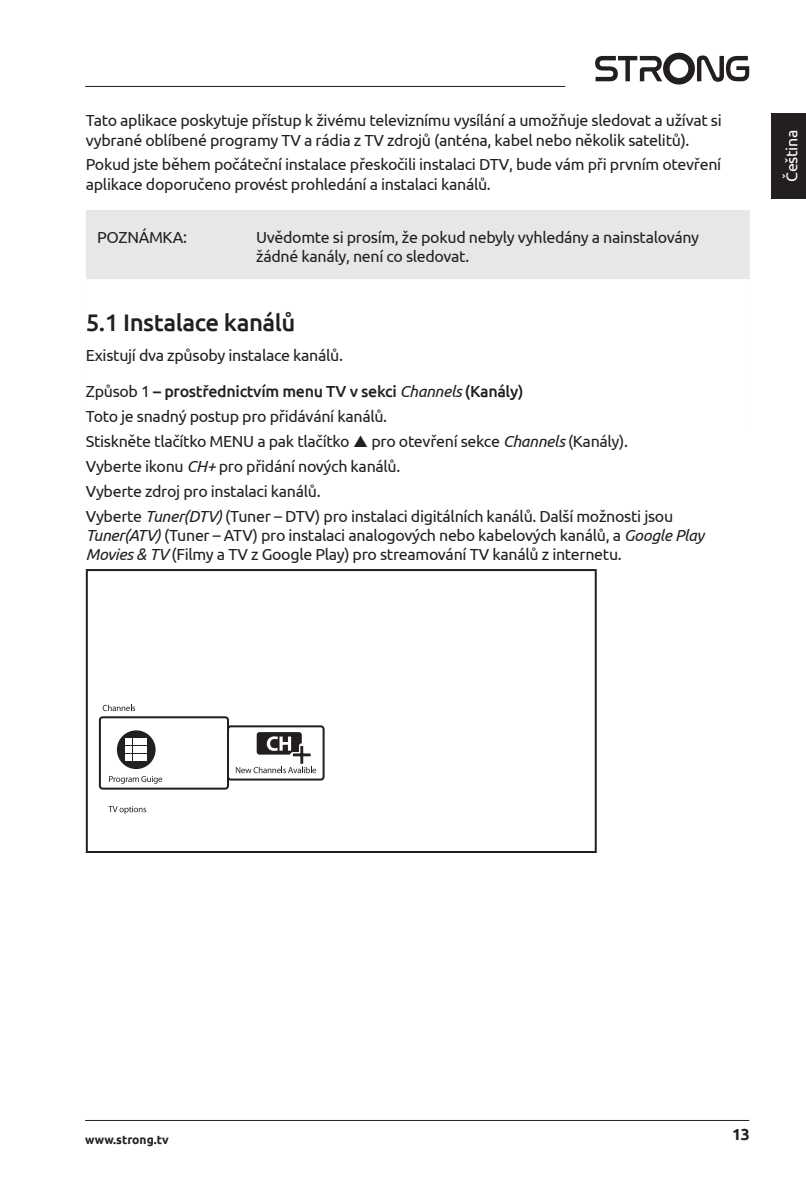
<style>
.page{position:relative;width:806px;height:1191px;background:#fff}
.page>*{position:absolute;margin:0;border:0;box-sizing:border-box;transform-origin:0 0}
.t1{font:500 24px "Ubuntu";letter-spacing:-.02em;color:#231f20}
.t2{font:16px/24.8px "Ubuntu";letter-spacing:-.02em;color:#231f20}
.t3{font:16px "Ubuntu";letter-spacing:-.02em;color:#fff}
.t4{font:700 16px "Ubuntu";color:#231f20}
.t5{font:700 12px "Ubuntu";color:#231f20}
.s1{font-weight:500}
.s2{font-style:italic}
</style>
<div class="page">
<div style="left:86px;top:210px;width:663px;height:220px;background:#e6e7e9"></div>
<div style="left:86px;top:279px;width:663px;height:180px;background:#fff"></div>
<svg style="left:86px;top:569px;width:510px;height:284px"></svg>
<div style="left:771px;top:113px;width:34px;height:85px;background:#231f20"></div>
<hr style="left:85px;top:1120px;width:663px;height:1px;background:#231f20">
<hr style="left:85px;top:86px;width:480px;height:1px;background:#231f20">
<svg style="left:595px;top:53px;width:153px;height:32px"></svg>
<p class="t2" style="left:86px;top:111px;width:637px;line-height:19.2px">Tato aplikace poskytuje přístup k živému televiznímu vysílání a umožňuje sledovat a užívat si vybrané oblíbené programy TV a rádia z TV zdrojů (anténa, kabel nebo několik satelitů).</p>
<p class="t2" style="left:86px;top:155px;width:636px;line-height:19.2px">Pokud jste během počáteční instalace přeskočili instalaci DTV, bude vám při prvním otevření aplikace doporučeno provést prohledání a instalaci kanálů.</p>
<p class="t2" style="left:97px;top:224px;width:91px">POZNÁMKA:</p>
<p class="t2" style="left:256px;top:227px;width:444px;line-height:19.2px">Uvědomte si prosím, že pokud nebyly vyhledány a nainstalovány žádné kanály, není co sledovat.</p>
<h1 class="t1" style="left:86px;top:308px;width:211px">5.1 Instalace kanálů</h1>
<p class="t2" style="left:86px;top:342px;width:258px">Existují dva způsoby instalace kanálů.</p>
<p class="t2" style="left:86px;top:379px;width:439px">Způsob 1 <span class="s1">– prostřednictvím menu TV v sekci</span> <span class="s2">Channels</span> <span class="s1">(Kanály)<br></span>Toto je snadný postup pro přidávání kanálů.<br>Stiskněte tlačítko MENU a pak tlačítko</p>
<p class="t2" style="left:86px;top:428px;width:588px;text-indent:285px">pro otevření sekce <span class="s2">Channels</span> (Kanály).<br>Vyberte ikonu <span class="s2">CH+</span> pro přidání nových kanálů.<br>Vyberte zdroj pro instalaci kanálů.<br>Vyberte <span class="s2">Tuner(DTV)</span> (Tuner – DTV) pro instalaci digitálních kanálů. Další možnosti jsou</p>
<p class="t2" style="left:86px;top:525px;width:619px;line-height:19.2px"><span class="s2">Tuner(ATV)</span> (Tuner – ATV) pro instalaci analogových nebo kabelových kanálů, a <span class="s2">Google Play<br>Movies &amp; TV</span> (Filmy a TV z Google Play) pro streamování TV kanálů z internetu.</p>
<p class="t3" style="left:781px;top:182px;width:54px;rotate:-90deg">Čeština</p>
<p class="t5" style="left:85px;top:1135px;width:85px">www.strong.tv</p>
<p class="t4" style="left:731px;top:1128px;width:19px">13</p>
</div>
